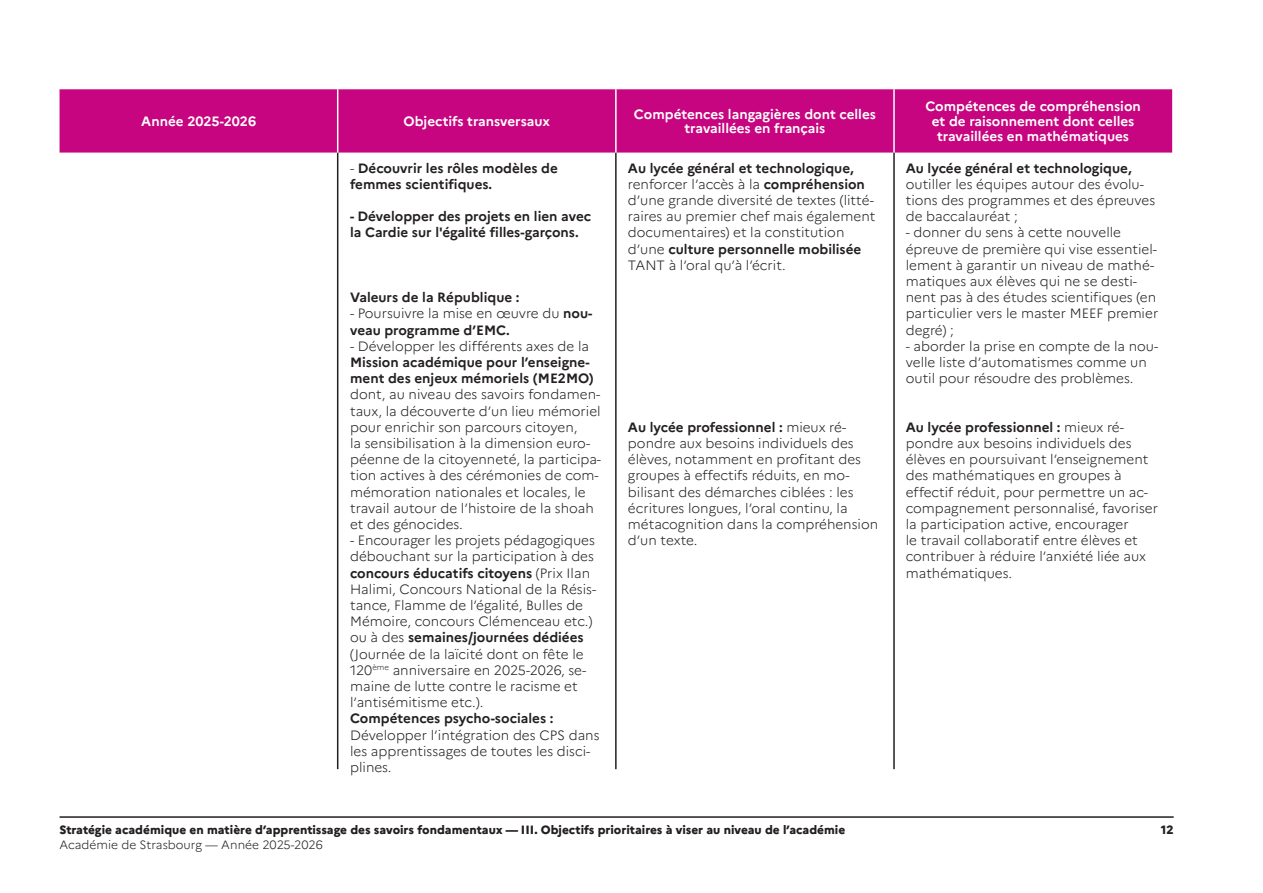
<style>
.page{position:relative;width:1263px;height:893px;background:#fff}
.page>*{position:absolute;margin:0;border:0;box-sizing:border-box;transform-origin:0 0}
.t1{font:300 13.5px/16.2px "Marianne";color:#231f20}
.t2{font:700 13.5px/16.2px "Marianne";color:#231f20}
.t3{font:700 13.5px/14.5px "Marianne";color:#fff;text-align:center}
.t4{font:800 12px "Marianne";color:#231f20}
.t5{font:300 12px "Marianne";color:#231f20}
.s1{font-weight:300}
.s2{font-weight:700}
</style>
<div class="page">
<hr style="left:60px;top:816px;width:1114px;height:2px;background:#231f20">
<div style="left:60px;top:89px;width:1112px;height:64px;background:#c70580"></div>
<hr style="left:337px;top:153px;width:1px;height:616px;background:#231f20">
<hr style="left:615px;top:153px;width:2px;height:616px;background:#231f20">
<hr style="left:893px;top:153px;width:2px;height:616px;background:#231f20">
<hr style="left:337px;top:89px;width:1px;height:64px;background:#fff">
<hr style="left:615px;top:89px;width:2px;height:64px;background:#fff">
<hr style="left:893px;top:89px;width:2px;height:64px;background:#fff">
<p class="t3" style="left:141px;top:113px;width:117px">Année 2025-2026</p>
<p class="t3" style="left:404px;top:113px;width:148px">Objectifs transversaux</p>
<p class="t3" style="left:634px;top:106px;width:243px">Compétences langagières dont celles travaillées en français</p>
<p class="t3" style="left:925px;top:98px;width:217px">Compétences de compréhension et de raisonnement dont celles travaillées en mathématiques</p>
<p class="t2" style="left:350px;top:159px;width:209px"><span class="s1">-</span> Découvrir les rôles modèles de femmes scientifiques.</p>
<p class="t2" style="left:350px;top:207px;width:243px">- Développer des projets en lien avec la Cardie sur l'égalité filles-garçons.</p>
<p class="t1" style="left:628px;top:159px;width:249px"><span class="s2">Au lycée général et technologique, </span>renforcer l’accès à la <span class="s2">compréhension </span>d’une grande diversité de textes (litté&shy;raires au premier chef mais également documentaires) et la constitution d’une <span class="s2">culture personnelle mobilisée </span>TANT à l’oral qu’à l’écrit.</p>
<p class="t2" style="left:906px;top:159px;width:227px">Au lycée général et technologique,</p>
<p class="t1" style="left:906px;top:175px;width:251px">outiller les équipes autour des évolu&shy;tions des programmes et des épreuves de baccalauréat ;</p>
<p class="t1" style="left:906px;top:223px;width:254px">- donner du sens à cette nouvelle épreuve de première qui vise essentiel&shy;lement à garantir un niveau de mathé&shy;matiques aux élèves qui ne se desti&shy;nent pas à des études scientifiques (en particulier vers le master MEEF premier degré) ;</p>
<p class="t1" style="left:906px;top:337px;width:254px">- aborder la prise en compte de la nou&shy;velle liste d’automatismes comme un outil pour résoudre des problèmes.</p>
<p class="t1" style="left:906px;top:418px;width:254px"><span class="s2">Au lycée professionnel :</span> mieux ré&shy;pondre aux besoins individuels des élèves en poursuivant l’enseignement des mathématiques en groupes à effectif réduit, pour permettre un ac&shy;compagnement personnalisé, favoriser la participation active, encourager<br>le travail collaboratif entre élèves et contribuer à réduire l’anxiété liée aux mathématiques.</p>
<p class="t2" style="left:350px;top:288px;width:171px">Valeurs de la République :</p>
<p class="t1" style="left:350px;top:304px;width:244px">- Poursuivre la mise en œuvre du <span class="s2">nou&shy;veau programme d’EMC.</span></p>
<p class="t1" style="left:350px;top:337px;width:253px">- Développer les différents axes de la <span class="s2">Mission académique pour l’enseigne&shy;ment des enjeux mémoriels (ME2MO) </span>dont, au niveau des savoirs fondamen&shy;taux, la découverte d’un lieu mémoriel pour enrichir son parcours citoyen,<br>la sensibilisation à la dimension euro&shy;péenne de la citoyenneté, la participa&shy;tion actives à des cérémonies de com&shy;mémoration nationales et locales, le travail autour de l’histoire de la shoah et des génocides.</p>
<p class="t1" style="left:350px;top:531px;width:248px">- Encourager les projets pédagogiques débouchant sur la participation à des <span class="s2">concours éducatifs citoyens</span> (Prix Ilan Halimi, Concours National de la Résis&shy;tance, Flamme de l’égalité, Bulles de Mémoire, concours Clémenceau etc.) ou à des <span class="s2">semaines/journées dédiées </span>(Journée de la laïcité dont on fête le 120<sup>ème</sup> anniversaire en 2025-2026, se&shy;maine de lutte contre le racisme et l’antisémitisme etc.).</p>
<p class="t2" style="left:350px;top:709px;width:205px">Compétences psycho-sociales :</p>
<p class="t1" style="left:350px;top:726px;width:251px">Développer l’intégration des CPS dans les apprentissages de toutes les disci&shy;plines.</p>
<p class="t1" style="left:628px;top:418px;width:252px"><span class="s2">Au lycée professionnel :</span> mieux ré&shy;pondre aux besoins individuels des élèves, notamment en profitant des groupes à effectifs réduits, en mo&shy;bilisant des démarches ciblées : les écritures longues, l’oral continu, la métacognition dans la compréhension d’un texte.</p>
<p class="t4" style="left:60px;top:821px;width:787px">Stratégie académique en matière d’apprentissage des savoirs fondamentaux — III. Objectifs prioritaires à viser au niveau de l’académie</p>
<p class="t5" style="left:60px;top:835px;width:265px">Académie de Strasbourg — Année 2025-2026</p>
<p class="t4" style="left:1161px;top:821px;width:14px">12</p>
</div>
